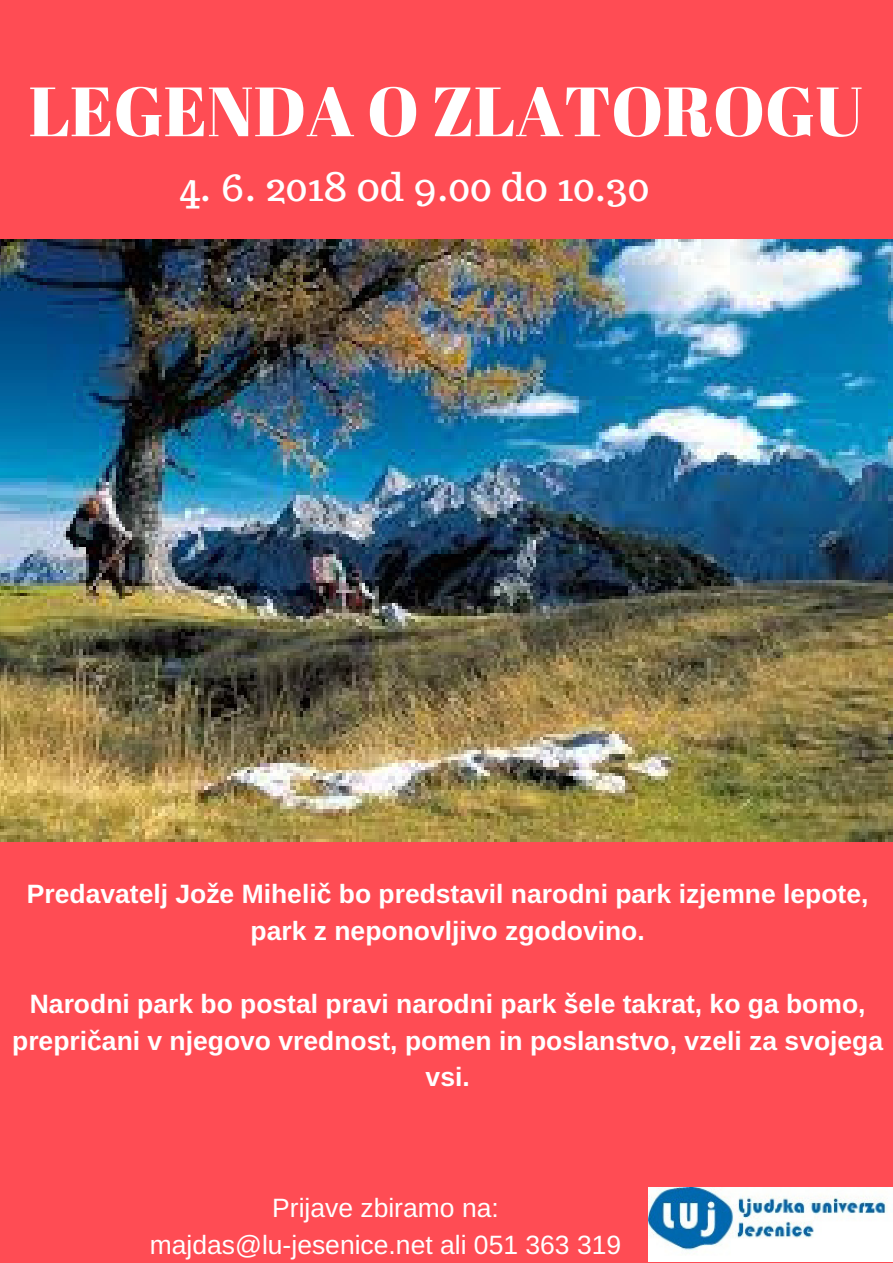
<style>
.page{position:relative;width:893px;height:1263px;background:#ff4c54}
.page>*{position:absolute;margin:0;border:0;box-sizing:border-box;transform-origin:0 0}
.t1{font:69.53px "Abril Fatface";color:#fff}
.t2{font:39.75px "Trocchi";color:#fff}
.t3{font:700 26.47px/36.6px "Arimo";color:#fff;text-align:center}
.t4{font:26.47px/36.6px "Arimo";color:#fff;text-align:center}
.s1{font-family:"Liberation Sans"}
</style>
<div class="page">
<img style="left:0;top:240px;width:893px;height:602px">
<img style="left:649px;top:1187px;width:244px;height:75px">
<h1 class="t1" style="left:29px;top:63px;width:835px">LEGENDA O ZLATOROGU</h1>
<h2 class="t2" style="left:179px;top:161px;width:472px">4. 6. 2018 od 9.00 do 10.30</h2>
<p class="t3" style="left:27px;top:876px;width:843px">Predavatelj Jo<span class="s1">ž</span>e Miheli<span class="s1">č</span> bo predstavil narodni park izjemne lepote, park z neponovljivo zgodovino.</p>
<p class="t3" style="left:12px;top:985px;width:872px">Narodni park bo postal pravi narodni park <span class="s1">š</span>ele takrat, ko ga bomo, prepri<span class="s1">č</span>ani v njegovo vrednost, pomen in poslanstvo, vzeli za svojega vsi.</p>
<p class="t4" style="left:150px;top:1190px;width:473px">Prijave zbiramo na: majdas@lu-jesenice.net ali 051 363 319</p>
</div>
